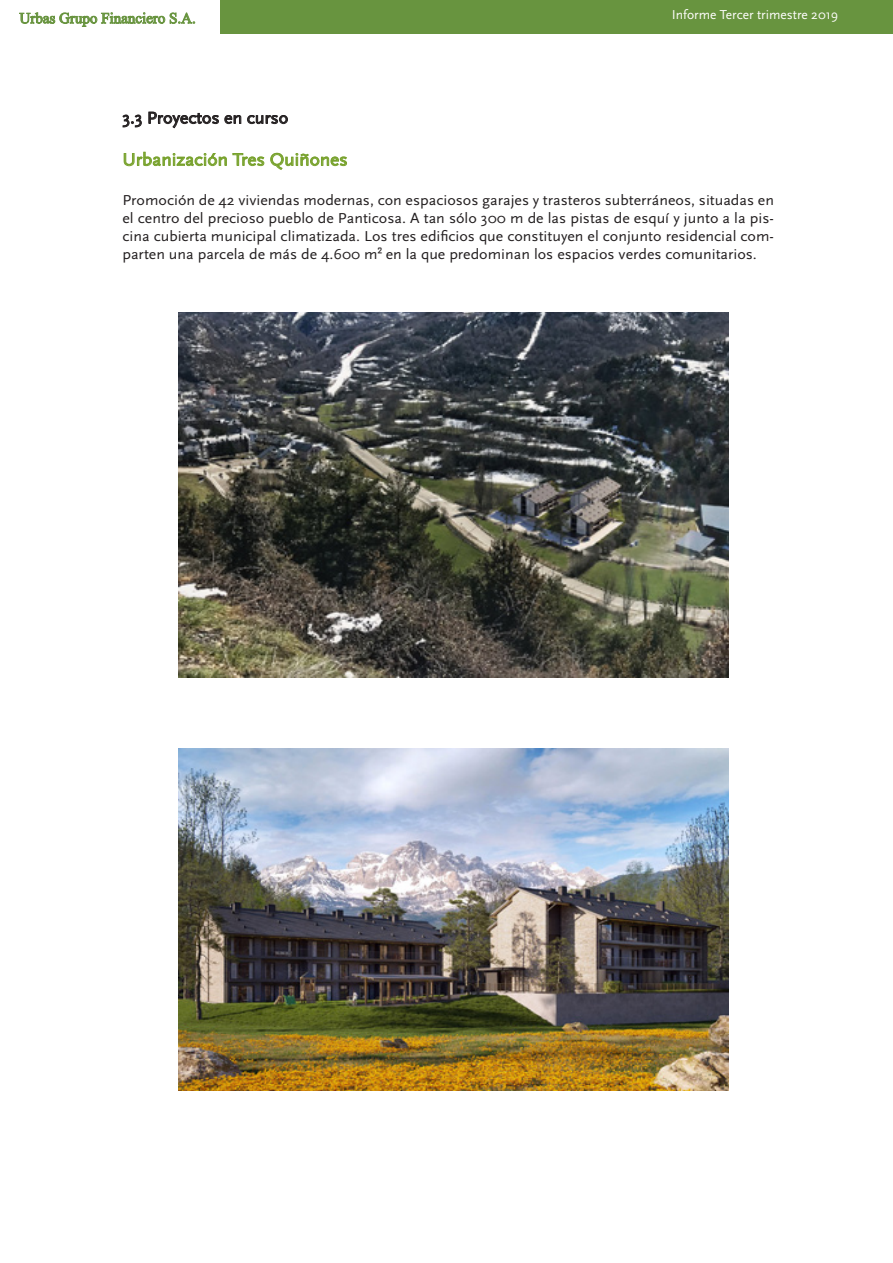
<style>
.page{position:relative;width:893px;height:1263px;background:#fff}
.page>*{position:absolute;margin:0;border:0;box-sizing:border-box;transform-origin:0 0}
.t1{font:18px "Scala Sans";color:#78a22d;scale:1.06 1}
.t2{font:16.95px "Scala Sans";color:#231f20;scale:1.06 1}
.t3{font:15px/18px "Scala Sans";color:#231f20;text-align:justify;scale:1.06 1}
.t4{font:15px "Times New Roman";color:#68943f}
.t5{font:13.5px "Scala Sans";color:#fffefd}
.s1{font-family:"Agency FB"}
</style>
<div class="page">
<svg style="left:122px;top:114px;width:20px;height:14px"></svg>
<svg style="left:148px;top:111px;width:140px;height:18px"></svg>
<svg style="left:123px;top:152px;width:224px;height:18px"></svg>
<img style="left:179px;top:313px;width:549px;height:364px">
<img style="left:179px;top:748px;width:549px;height:342px">
<div style="left:221px;top:0;width:672px;height:34px;background:#68943f"></div>
<svg style="left:19px;top:12px;width:177px;height:15px"></svg>
<p class="t4" style="left:20px;top:8px;width:178px">Urbas Grupo Financiero S.A.</p>
<p class="t5" style="left:672px;top:7px;width:168px">Informe Tercer trimestre 2019</p>
<p class="t2" style="left:122px;top:109px;width:158px">3.3 Proyectos en curso</p>
<p class="t1" style="left:122px;top:150px;width:214px">Urbanización Tres Quiñones</p>
<p class="t3" style="left:122px;top:191px;width:616px">Promoción de 42 viviendas modernas, con espaciosos garajes y trasteros subterráneos, situadas en el centro del precioso pueblo de Panticosa. A tan sólo 300 m de las pistas de esquí y junto a la pis&shy;cina cubierta municipal climatizada. Los tres edificios que constituyen el conjunto residencial com&shy;parten una parcela de más de 4.600 m<span class="s1">²</span> en la que predominan los espacios verdes comunitarios.</p>
</div>
